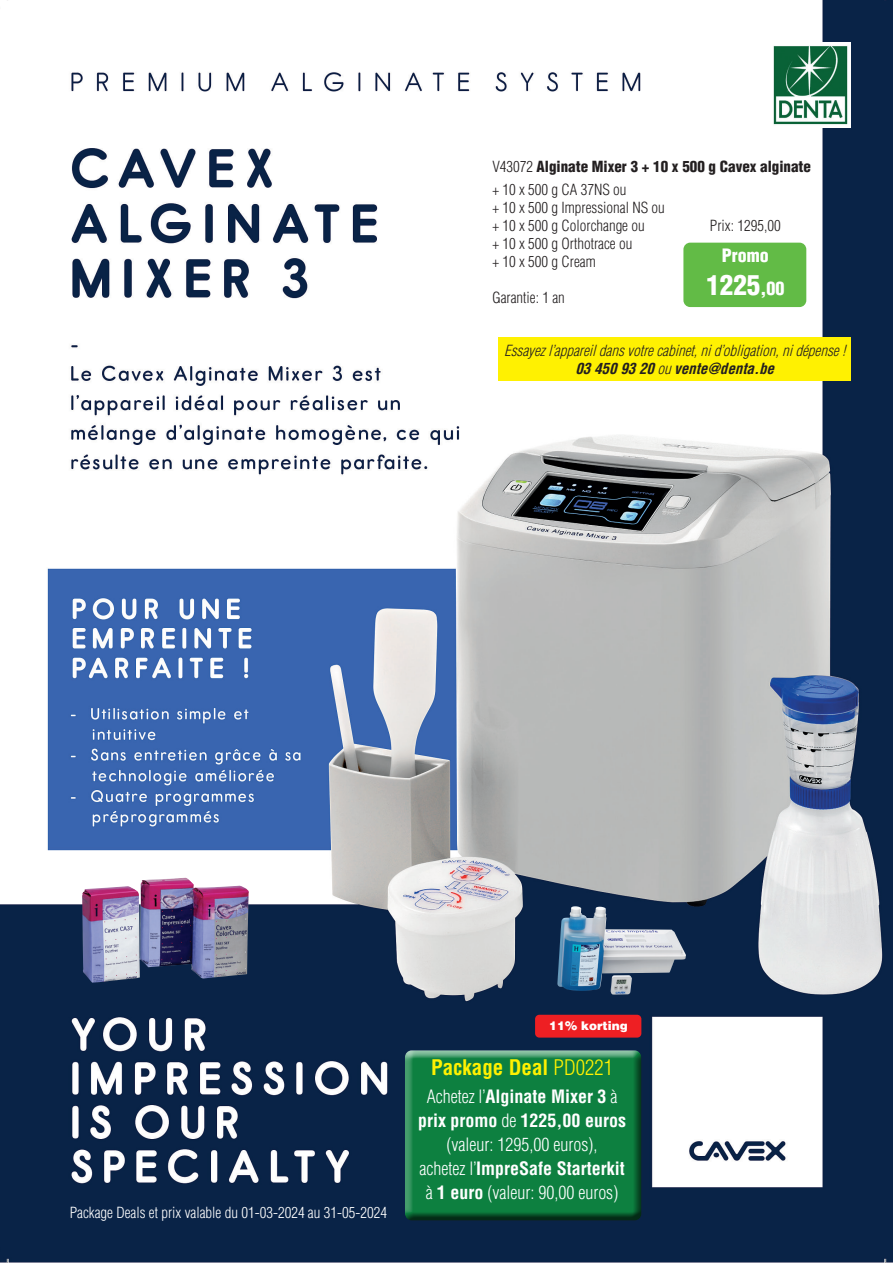
<style>
.page{position:relative;width:893px;height:1263px;background:#fff}
.page>*{position:absolute;margin:0;border:0;box-sizing:border-box;transform-origin:0 0}
.t1{font:900 condensed 27px "Helvetica LT Std";color:#fff}
.t2{font:700 condensed 21px "Helvetica LT Std";color:#fff101}
.t3{font:300 condensed 18px/24px "Helvetica LT Std";color:#fff;text-align:center}
.t4{font:900 condensed 18px "Helvetica LT Std";color:#fff}
.t5{font:300 condensed 15px/18px "Helvetica LT Std";color:#231f20}
.t6{font:italic 300 condensed 15px/18px "Helvetica LT Std";color:#231f20;text-align:center}
.t7{font:900 condensed 15px/22.2px "Helvetica LT Std";color:#231f20}
.t8{font:300 condensed 15px "Helvetica LT Std";color:#fff}
.t9{font:900 12px "Helvetica LT Std";color:#fff}
.s1{font-weight:300}
.s2{font-size:18px}
.s3{font-weight:700}
</style>
<div class="page">
<img style="left:0;top:0;width:893px;height:1263px">
<div style="left:683px;top:243px;width:123px;height:64px;background:#62bb46;border-radius:7px"></div>
<div style="left:499px;top:337px;width:352px;height:44px;background:#fff101"></div>
<img style="left:82px;top:878px;width:167px;height:105px">
<div style="left:404px;top:1047px;width:240px;height:169px;background:#fff;opacity:.75"></div>
<div style="left:404px;top:1051px;width:240px;height:170px;background:#231f20;opacity:.75"></div>
<div style="left:535px;top:1015px;width:106px;height:22px;background:#ee1f23;border-radius:4px"></div>
<img style="left:557px;top:906px;width:129px;height:85px">
<img style="left:770px;top:43px;width:80px;height:85px">
<p class="t7" style="left:492px;top:156px;width:320px"><span class="s1">V43072</span> Alginate Mixer 3 + 10 x 500 g Cavex alginate <span class="s1">+ 10 x 500 g CA 37NS ou</span></p>
<p class="t5" style="left:492px;top:198px;width:174px">+ 10 x 500 g Impressional NS ou + 10 x 500 g Colorchange ou<br>+ 10 x 500 g Orthotrace ou<br>+ 10 x 500 g Cream</p>
<p class="t5" style="left:492px;top:288px;width:74px">Garantie: 1 an</p>
<p class="t5" style="left:710px;top:217px;width:72px">Prix: 1295,00</p>
<p class="t4" style="left:722px;top:244px;width:48px">Promo</p>
<h1 class="t1" style="left:706px;top:268px;width:79px">1225<span class="s2">,00</span></h1>
<p class="t6" style="left:504px;top:341px;width:347px">Essayezl’appareildansvotrecabinet,nid’obligation,nidépense!<br><span class="s3">034509320</span>ou<span class="s3">vente@denta.be</span></p>
<p class="t8" style="left:70px;top:1204px;width:319px">Package Deals et prix valable du 01-03-2024 au 31-05-2024</p>
<p class="t9" style="left:549px;top:1017px;width:80px">11% korting</p>
<p class="t2" style="left:431px;top:1054px;width:183px">Package Deal <span class="s1">PD0221</span></p>
<p class="t3" style="left:418px;top:1085px;width:209px">Achetez l’<span class="s3">Alginate Mixer 3</span> à <span class="s3">prix promo</span> de <span class="s3">1225,00 euros </span>(valeur: 1295,00 euros),<br>achetez l’<span class="s3">ImpreSafe Starterkit </span>à <span class="s3">1 euro</span> (valeur: 90,00 euros)</p>
</div>
